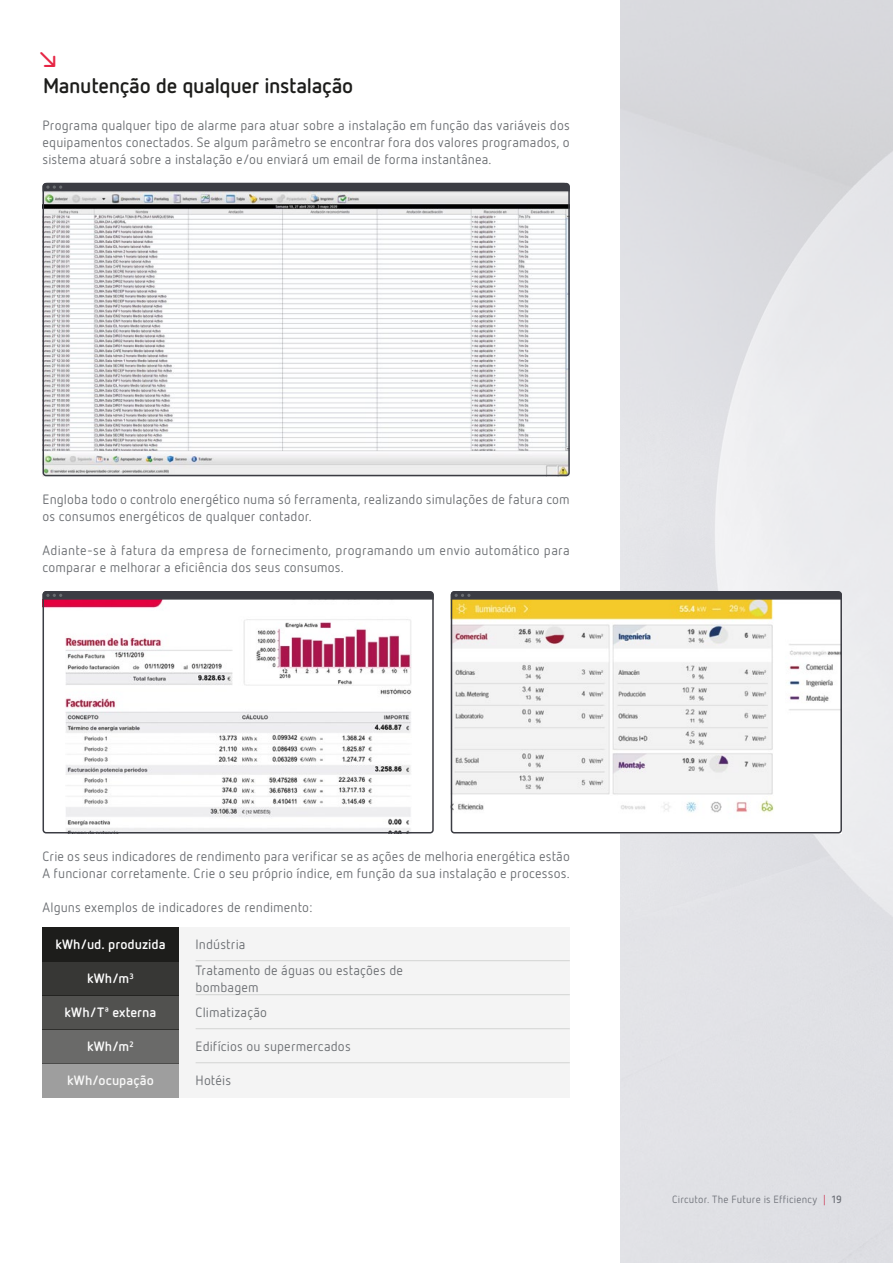
<style>
.page{position:relative;width:893px;height:1263px;background:#fff}
.page>*{position:absolute;margin:0;border:0;box-sizing:border-box;transform-origin:0 0}
.t1{font:700 21px "Netto Pro";letter-spacing:-.015em;color:#1d1d1b}
.t2{font:700 21px "Netto Pro";color:#e62645}
.t3{font:13.5px/17px "Netto Pro";letter-spacing:.01em;color:#6a6d71}
.t4{font:700 13.5px "Netto Pro";letter-spacing:.005em;color:#fff}
.t5{font:10.5px "Netto Pro";letter-spacing:.025em;color:#6a6d71}
.s1{color:#e62645}
.s2{font-weight:700}
</style>
<div class="page">
<img style="left:43px;top:192px;width:524px;height:284px">
<img style="left:451px;top:600px;width:391px;height:233px">
<img style="left:43px;top:600px;width:369px;height:233px">
<div style="left:43px;top:927px;width:527px;height:170px;background:#f4f4f4"></div>
<div style="left:451px;top:591px;width:391px;height:242px;border:2px solid #3b3c43;border-radius:3px"></div>
<svg style="left:450px;top:590px;width:393px;height:10px;background:#565556"></svg>
<div style="left:43px;top:183px;width:527px;height:293px;border:2px solid #3b3c43;border-radius:3px"></div>
<svg style="left:42px;top:182px;width:528px;height:10px;background:#54555b"></svg>
<div style="left:43px;top:591px;width:391px;height:242px;border:2px solid #3b3c43;border-radius:3px"></div>
<svg style="left:42px;top:591px;width:392px;height:9px;background:#444249"></svg>
<hr style="left:196px;top:960px;width:374px;height:1px;background:#d3d4d3">
<hr style="left:196px;top:994px;width:374px;height:1px;background:#d3d4d3">
<hr style="left:196px;top:1028px;width:374px;height:1px;background:#d3d4d3">
<hr style="left:196px;top:1062px;width:374px;height:1px;background:#d3d4d3">
<div style="left:43px;top:927px;width:136px;height:34px;background:#1d1d1b"></div>
<div style="left:43px;top:1029px;width:136px;height:34px;background:#6a6a69"></div>
<div style="left:43px;top:1063px;width:136px;height:34px;background:#9e9e9e"></div>
<div style="left:43px;top:995px;width:136px;height:34px;background:#51514f"></div>
<div style="left:43px;top:961px;width:136px;height:34px;background:#373735"></div>
<h1 class="t2" style="left:34px;top:46px;width:29px">↘</h1>
<h1 class="t1" style="left:43px;top:71px;width:312px">Manutenção de qualquer instalação</h1>
<p class="t3" style="left:43px;top:116px;width:529px;text-align:justify">Programa qualquer tipo de alarme para atuar sobre a instalação em função das variáveis dos equipamentos conectados. Se algum parâmetro se encontrar fora dos valores programados, o sistema atuará sobre a instalação e/ou enviará um email de forma instantânea.</p>
<p class="t3" style="left:43px;top:490px;width:529px">Engloba todo o controlo energético numa só ferramenta, realizando simulações de fatura com os consumos energéticos de qualquer contador.</p>
<p class="t3" style="left:43px;top:541px;width:529px">Adiante-se à fatura da empresa de fornecimento, programando um envio automático para comparar e melhorar a eficiência dos seus consumos.</p>
<p class="t3" style="left:43px;top:847px;width:529px">Crie os seus indicadores de rendimento para verificar se as ações de melhoria energética estão<br>A funcionar corretamente. Crie o seu próprio índice, em função da sua instalação e processos.</p>
<p class="t3" style="left:43px;top:898px;width:271px">Alguns exemplos de indicadores de rendimento:</p>
<p class="t3" style="left:196px;top:936px;width:51px">Indústria</p>
<p class="t4" style="left:55px;top:935px;width:112px">kWh/ud. produzida</p>
<p class="t4" style="left:87px;top:969px;width:48px">kWh/m3</p>
<p class="t4" style="left:65px;top:1003px;width:93px">kWh/Tª externa</p>
<p class="t4" style="left:87px;top:1037px;width:48px">kWh/m2</p>
<p class="t4" style="left:67px;top:1071px;width:88px">kWh/ocupação</p>
<p class="t3" style="left:196px;top:961px;width:209px">Tratamento de águas ou estações de bombagem</p>
<p class="t3" style="left:196px;top:1004px;width:73px">Climatização</p>
<p class="t3" style="left:196px;top:1038px;width:157px">Edifícios ou supermercados</p>
<p class="t3" style="left:196px;top:1072px;width:37px">Hotéis</p>
<p class="t5" style="left:672px;top:1193px;width:171px">Circutor. The Future is Efficiency <span class="s1">|</span> <span class="s2">19</span></p>
</div>
